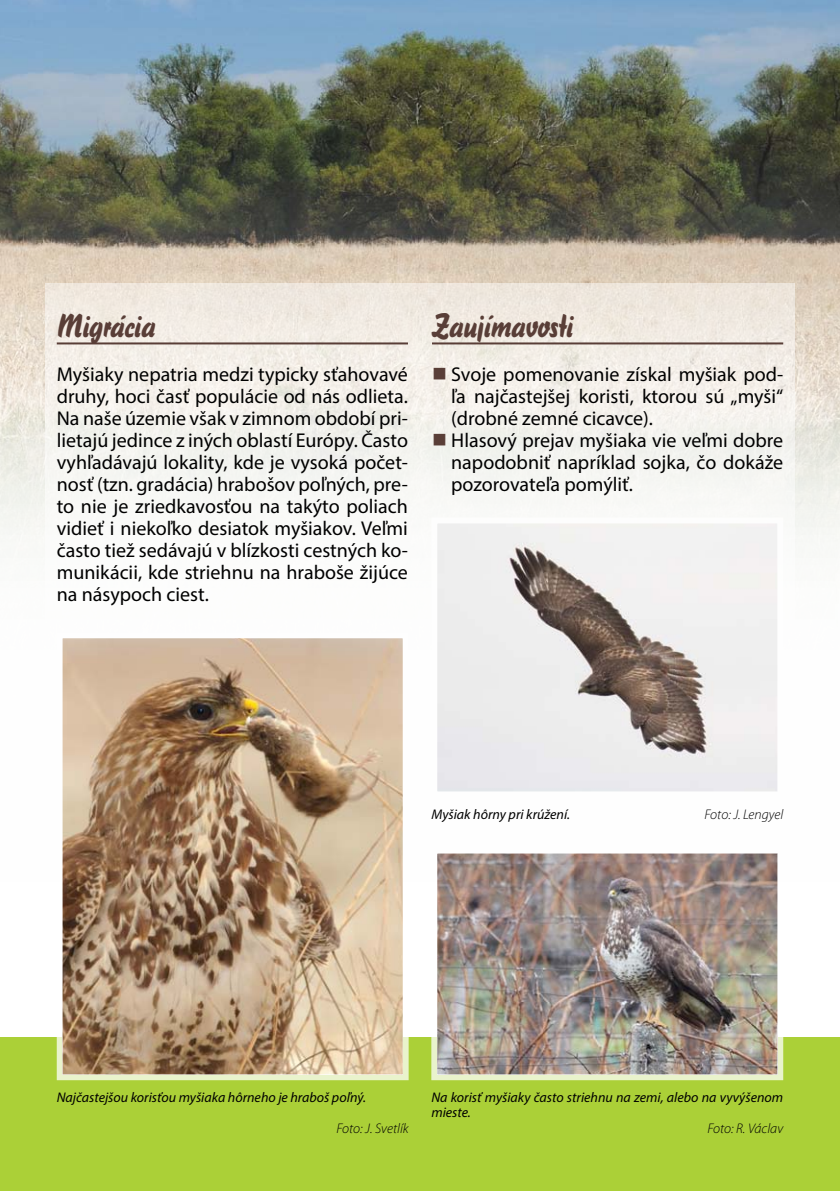
<style>
.page{position:relative;width:840px;height:1191px;background:#fff}
.page>*{position:absolute;margin:0;border:0;box-sizing:border-box;transform-origin:0 0}
.t1{font:34px "Blizzard DOT";color:#593e37}
.t2{font:20px/22px "Myriad Pro";color:#000;text-align:justify}
.t3{font:italic 14px/15.4px "Myriad Pro";color:#000}
.t4{font:italic 300 14px "Myriad Pro";color:#000}
.s1{color:#593e37}
</style>
<div class="page">
<img style="left:0;top:0;width:839px;height:542px">
<div style="left:45px;top:283px;width:749px;height:718px;background:linear-gradient(to bottom,#f2efe8,#fff)"></div>
<div style="left:0;top:1037px;width:839px;height:154px;background:#abd037"></div>
<svg style="left:55px;top:630px;width:355px;height:451px;background:#baa084"></svg>
<hr style="left:57px;top:342px;width:351px;height:2px;background:#593e37">
<hr style="left:432px;top:342px;width:350px;height:2px;background:#593e37">
<svg style="left:429px;top:515px;width:355px;height:284px"></svg>
<img style="left:429px;top:845px;width:355px;height:236px">
<h1 class="t1" style="left:57px;top:306px;width:100px">Migrácia</h1>
<p class="t2" style="left:57px;top:363px;width:352px">Myšiaky nepatria medzi typicky sťahovavé druhy, hoci časť populácie od nás odlieta.<br>Na naše územie však v zimnom období pri&shy;lietajú jedince z iných oblastí Európy. Často vyhľadávajú lokality, kde je vysoká počet&shy;nosť (tzn. gradácia) hrabošov poľných, pre&shy;to nie je zriedkavosťou na takýto poliach vidieť i niekoľko desiatok myšiakov. Veľmi často tiež sedávajú v blízkosti cestných ko&shy;munikácii, kde striehnu na hraboše žijúce na násypoch ciest.</p>
<h1 class="t1" style="left:432px;top:306px;width:143px">Zaujímavosti</h1>
<p class="t2" style="left:451px;top:363px;width:333px;text-indent:-19px"><span class="s1">■</span> Svoje pomenovanie získal myšiak pod&shy;ľa najčastejšej koristi, ktorou sú „myši“ (drobné zemné cicavce).</p>
<p class="t2" style="left:451px;top:429px;width:333px;text-indent:-19px"><span class="s1">■</span> Hlasový prejav myšiaka vie veľmi dobre napodobniť napríklad sojka, čo dokáže pozorovateľa pomýliť.</p>
<p class="t3" style="left:431px;top:806px;width:140px">Myšiak hôrny pri krúžení.</p>
<p class="t4" style="left:704px;top:806px;width:80px">Foto: J. Lengyel</p>
<p class="t3" style="left:57px;top:1089px;width:310px">Najčastejšou korisťou myšiaka hôrneho je hraboš poľný.</p>
<p class="t4" style="left:336px;top:1119px;width:74px">Foto: J. Svetlík</p>
<p class="t3" style="left:431px;top:1089px;width:353px">Na korisť myšiaky často striehnu na zemi, alebo na vyvýšenom mieste.</p>
<p class="t4" style="left:707px;top:1119px;width:77px">Foto: R. Václav</p>
</div>
